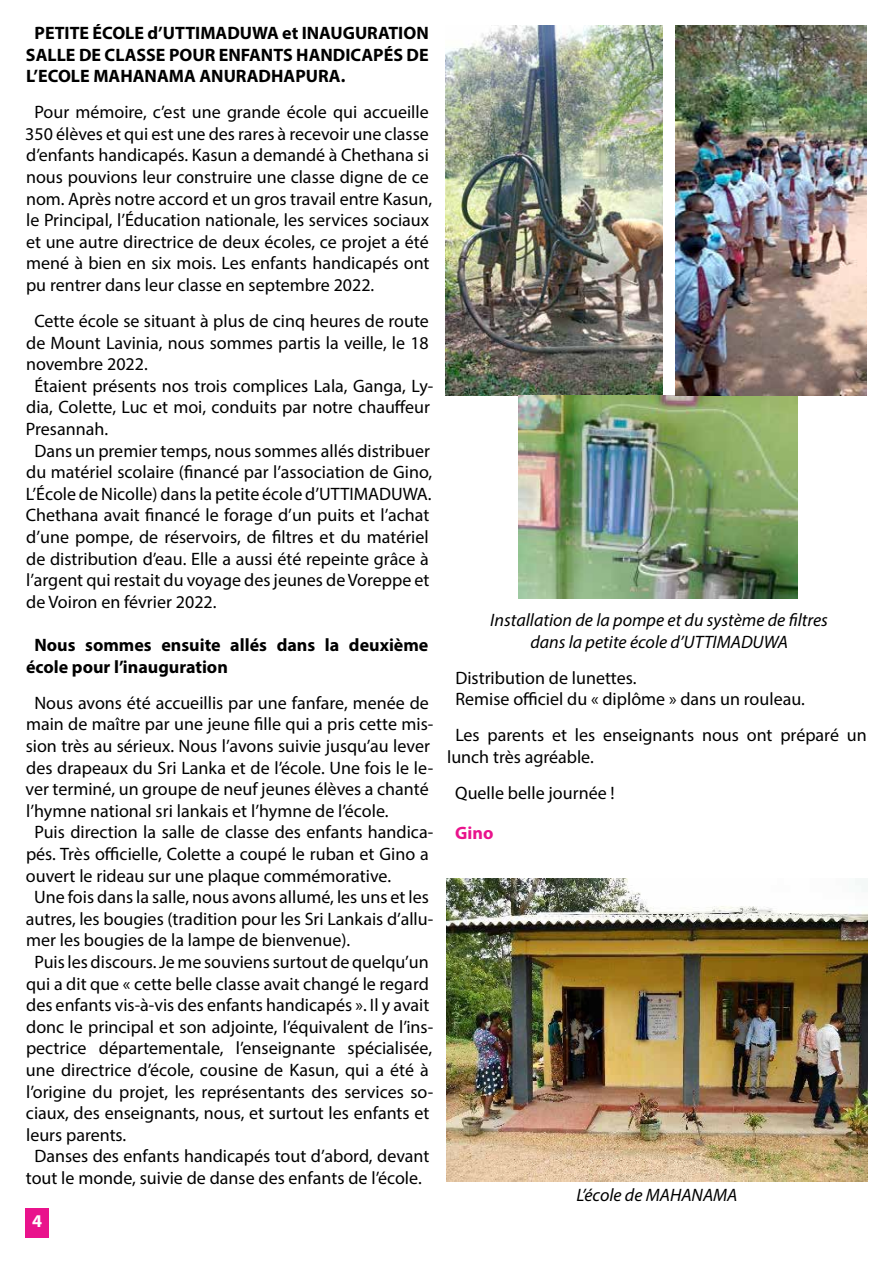
<style>
.page{position:relative;width:893px;height:1263px;background:#fff}
.page>*{position:absolute;margin:0;border:0;box-sizing:border-box;transform-origin:0 0}
.t1{font:18px/21.6px "Myriad Pro";color:#000}
.t2{font:700 18px/21.6px "Myriad Pro";color:#000;text-align:justify}
.t3{font:italic 18px/21.6px "Myriad Pro";color:#000;text-align:center}
.t4{font:700 18px "Myriad Pro";color:#e9138c}
.t5{font:700 18px "Myriad Pro";color:#fff}
</style>
<div class="page">
<div style="left:26px;top:1209px;width:23px;height:29px;background:#e9138c"></div>
<img style="left:445px;top:26px;width:218px;height:369px">
<img style="left:519px;top:395px;width:279px;height:203px">
<img style="left:675px;top:26px;width:191px;height:369px">
<img style="left:446px;top:878px;width:421px;height:303px">
<p class="t2" style="left:26px;top:22px;width:404px;text-indent:9px">PETITE ÉCOLE d’UTTIMADUWA et INAUGURATION SALLE DE CLASSE POUR ENFANTS HANDICAPÉS DE L’ECOLE MAHANAMA ANURADHAPURA.</p>
<p class="t1" style="left:25px;top:101px;width:408px;text-indent:9px">Pour mémoire, c’est une grande école qui accueille 350 élèves et qui est une des rares à recevoir une classe d’enfants handicapés. Kasun a demandé à Chethana si nous pouvions leur construire une classe digne de ce nom. Après notre accord et un gros travail entre Kasun, le Principal, l’Éducation nationale, les services sociaux et une autre directrice de deux écoles, ce projet a été mené à bien en six mois. Les enfants handicapés ont pu rentrer dans leur classe en septembre 2022.</p>
<p class="t1" style="left:34px;top:310px;width:396px">Cette école se situant à plus de cinq heures de route</p>
<p class="t1" style="left:26px;top:331px;width:404px">de Mount Lavinia, nous sommes partis la veille, le 18</p>
<p class="t1" style="left:26px;top:353px;width:123px">novembre 2022.</p>
<p class="t1" style="left:34px;top:375px;width:400px">Étaient présents nos trois complices Lala, Ganga, Ly-</p>
<p class="t1" style="left:26px;top:396px;width:405px">dia, Colette, Luc et moi, conduits par notre chauffeur</p>
<p class="t1" style="left:26px;top:418px;width:84px">Presannah.</p>
<p class="t1" style="left:34px;top:439px;width:397px">Dans un premier temps, nous sommes allés distribuer</p>
<p class="t1" style="left:26px;top:461px;width:407px">du matériel scolaire (financé par l’association de Gino,</p>
<p class="t1" style="left:26px;top:483px;width:407px">L’École de Nicolle) dans la petite école d’UTTIMADUWA.</p>
<p class="t1" style="left:26px;top:504px;width:405px">Chethana avait financé le forage d’un puits et l’achat</p>
<p class="t1" style="left:26px;top:526px;width:404px">d’une pompe, de réservoirs, de filtres et du matériel</p>
<p class="t1" style="left:26px;top:547px;width:404px">de distribution d’eau. Elle a aussi été repeinte grâce à</p>
<p class="t1" style="left:26px;top:569px;width:405px">l’argent qui restait du voyage des jeunes de Voreppe et</p>
<p class="t1" style="left:26px;top:591px;width:192px">de Voiron en février 2022.</p>
<p class="t2" style="left:26px;top:634px;width:404px;text-indent:9px">Nous sommes ensuite allés dans la deuxième école pour l’inauguration</p>
<p class="t1" style="left:34px;top:691px;width:396px">Nous avons été accueillis par une fanfare, menée de</p>
<p class="t1" style="left:26px;top:713px;width:409px">main de maître par une jeune fille qui a pris cette mis-</p>
<p class="t1" style="left:26px;top:735px;width:406px">sion très au sérieux. Nous l’avons suivie jusqu’au lever</p>
<p class="t1" style="left:26px;top:756px;width:409px">des drapeaux du Sri Lanka et de l’école. Une fois le le-</p>
<p class="t1" style="left:26px;top:778px;width:405px">ver terminé, un groupe de neuf jeunes élèves a chanté</p>
<p class="t1" style="left:26px;top:799px;width:364px">l’hymne national sri lankais et l’hymne de l’école.</p>
<p class="t1" style="left:34px;top:821px;width:400px">Puis direction la salle de classe des enfants handica-</p>
<p class="t1" style="left:26px;top:843px;width:404px">pés. Très officielle, Colette a coupé le ruban et Gino a</p>
<p class="t1" style="left:26px;top:864px;width:367px">ouvert le rideau sur une plaque commémorative.</p>
<p class="t1" style="left:34px;top:886px;width:396px">Une fois dans la salle, nous avons allumé, les uns et les</p>
<p class="t1" style="left:26px;top:907px;width:409px">autres, les bougies (tradition pour les Sri Lankais d’allu-</p>
<p class="t1" style="left:26px;top:929px;width:326px">mer les bougies de la lampe de bienvenue).</p>
<p class="t1" style="left:34px;top:951px;width:396px">Puis les discours. Je me souviens surtout de quelqu’un</p>
<p class="t1" style="left:26px;top:972px;width:404px">qui a dit que « cette belle classe avait changé le regard</p>
<p class="t1" style="left:26px;top:994px;width:405px">des enfants vis-à-vis des enfants handicapés ». Il y avait</p>
<p class="t1" style="left:26px;top:1015px;width:409px">donc le principal et son adjointe, l’équivalent de l’ins-</p>
<p class="t1" style="left:26px;top:1037px;width:408px">pectrice départementale, l’enseignante spécialisée,</p>
<p class="t1" style="left:26px;top:1059px;width:404px">une directrice d’école, cousine de Kasun, qui a été à</p>
<p class="t1" style="left:26px;top:1080px;width:409px">l’origine du projet, les représentants des services so-</p>
<p class="t1" style="left:26px;top:1102px;width:405px">ciaux, des enseignants, nous, et surtout les enfants et</p>
<p class="t1" style="left:26px;top:1123px;width:102px">leurs parents.</p>
<p class="t1" style="left:34px;top:1145px;width:397px">Danses des enfants handicapés tout d’abord, devant</p>
<p class="t1" style="left:26px;top:1167px;width:397px">tout le monde, suivie de danse des enfants de l’école.</p>
<p class="t5" style="left:32px;top:1209px;width:11px">4</p>
<p class="t3" style="left:490px;top:609px;width:339px">Installation de la pompe et du système de filtres dans la petite école d’UTTIMADUWA</p>
<p class="t1" style="left:455px;top:667px;width:351px">Distribution de lunettes.<br>Remise officiel du « diplôme » dans un rouleau.</p>
<p class="t1" style="left:447px;top:724px;width:421px;text-indent:8px">Les parents et les enseignants nous ont préparé un lunch très agréable.</p>
<p class="t1" style="left:455px;top:782px;width:161px">Quelle belle journée !</p>
<p class="t4" style="left:455px;top:821px;width:40px">Gino</p>
<p class="t3" style="left:576px;top:1183px;width:163px">L’école de MAHANAMA</p>
</div>
